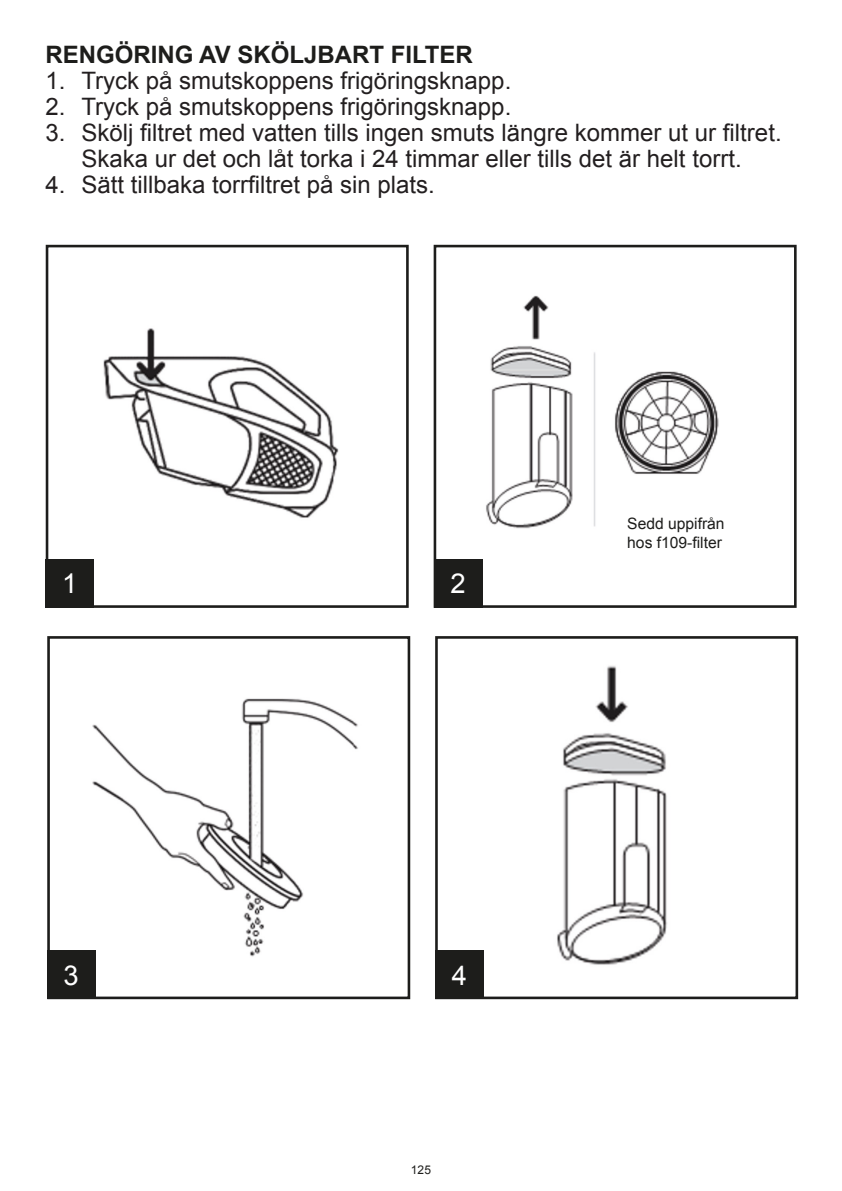
<style>
.page{position:relative;width:842px;height:1191px;background:#fff}
.page>*{position:absolute;margin:0;border:0;box-sizing:border-box;transform-origin:0 0}
.t1{font:27.4px "Arial";color:#fff}
.t2{font:24px/26px "Arial";color:#231f20;text-align:center}
.t3{font:700 24px "Arial";color:#1d1d1b}
.t4{font:15.6px "Arial";color:#1d1d1b}
.t5{font:12px "Arial";color:#1d1d1b}
</style>
<div class="page">
<img style="left:103px;top:328px;width:236px;height:190px">
<div style="left:46px;top:245px;width:363px;height:363px;border:3px solid #1d1d1b"></div>
<div style="left:45px;top:559px;width:49px;height:48px;background:#1d1d1b"></div>
<img style="left:482px;top:295px;width:237px;height:265px">
<div style="left:434px;top:245px;width:363px;height:363px;border:3px solid #1d1d1b"></div>
<div style="left:434px;top:559px;width:48px;height:48px;background:#1d1d1b"></div>
<img style="left:92px;top:698px;width:266px;height:290px">
<div style="left:47px;top:636px;width:363px;height:363px;border:3px solid #1d1d1b"></div>
<div style="left:47px;top:950px;width:48px;height:48px;background:#1d1d1b"></div>
<img style="left:557px;top:665px;width:110px;height:300px">
<div style="left:435px;top:636px;width:363px;height:363px;border:3px solid #1d1d1b"></div>
<div style="left:435px;top:950px;width:49px;height:48px;background:#1d1d1b"></div>
<p class="t3" style="left:45px;top:39px;width:429px">RENGÖRING AV SKÖLJBART FILTER</p>
<p class="t2" style="left:45px;top:68px;width:467px">1. Tryck på smutskoppens frigöringsknapp.</p>
<p class="t2" style="left:45px;top:94px;width:467px">2. Tryck på smutskoppens frigöringsknapp.</p>
<p class="t2" style="left:45px;top:120px;width:738px">3. Skölj filtret med vatten tills ingen smuts längre kommer ut ur filtret.<br>Skaka ur det och låt torka i 24 timmar eller tills det är helt torrt.</p>
<p class="t2" style="left:45px;top:172px;width:391px">4. Sätt tillbaka torrfiltret på sin plats.</p>
<p class="t1" style="left:62px;top:565px;width:17px">1</p>
<p class="t1" style="left:450px;top:565px;width:17px">2</p>
<p class="t1" style="left:64px;top:957px;width:17px">3</p>
<p class="t1" style="left:452px;top:957px;width:17px">4</p>
<p class="t5" style="left:411px;top:1162px;width:22px">125</p>
<p class="t4" style="left:627px;top:513px;width:99px">Sedd uppifrån</p>
<p class="t4" style="left:627px;top:532px;width:96px">hos f109-filter</p>
</div>
